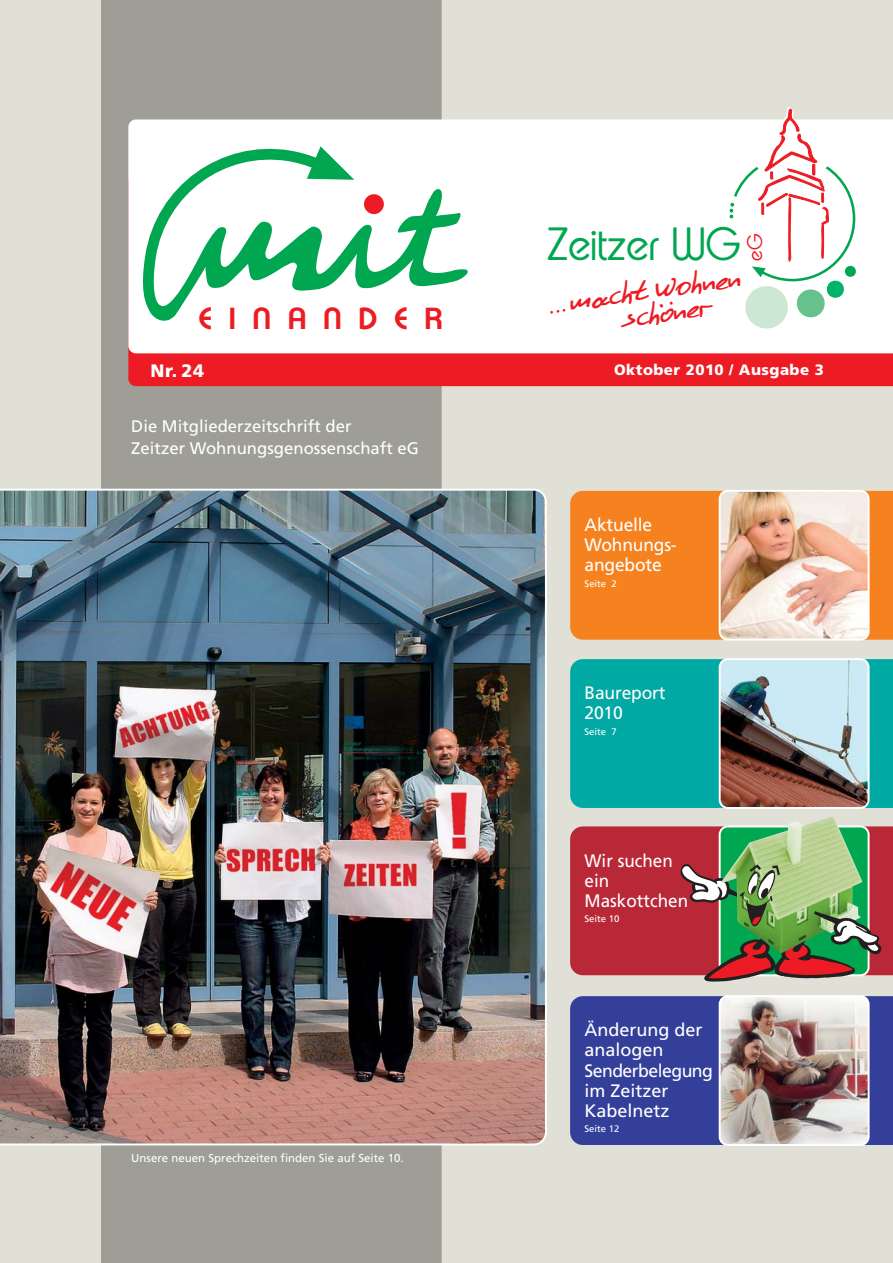
<style>
.page{position:relative;width:893px;height:1263px;background:#fff}
.page>*{position:absolute;margin:0;border:0;box-sizing:border-box;transform-origin:0 0}
.t1{font:300 45.15px "Expressa";color:#00a650;scale:.96 1}
.t2{font:30.6px "Culture";color:#ed1c24}
.t3{font:600 29.55px "Expressa";letter-spacing:.55em;color:#ed1c24;scale:1.06 1}
.t4{font:300 20.55px "Expressa";color:#ed1c24}
.t5{font:18px/20.2px "Frutiger";color:#fff}
.t6{font:18px/20.2px "Frutiger";color:#fff;scale:.95 1}
.t7{font:900 18px "Frutiger";color:#fff}
.t8{font:16.8px/21.8px "Frutiger";color:#fff}
.t9{font:900 15px "Frutiger";letter-spacing:.03em;color:#fff}
.t10{font:11.4px "Frutiger";color:#fff}
.t11{font:9.45px "Frutiger";color:#fff}
</style>
<div class="page">
<div style="left:0;top:0;width:892px;height:1263px;background:#e1e0d7"></div>
<div style="left:101px;top:0;width:340px;height:1263px;background:#9e9e96"></div>
<img style="left:0;top:489px;width:547px;height:656px">
<div style="left:128px;top:353px;width:764px;height:33px;background:#ed1c24"></div>
<div style="left:128px;top:120px;width:764px;height:233px;background:#fff"></div>
<svg style="left:729px;top:108px;width:129px;height:224px"></svg>
<svg style="left:140px;top:145px;width:337px;height:180px"></svg>
<div style="left:570px;top:659px;width:322px;height:149px;background:#00a9a4"></div>
<div style="left:570px;top:491px;width:322px;height:149px;background:#f5821f"></div>
<img style="left:719px;top:492px;width:149px;height:148px;border-radius:8px">
<div style="left:718px;top:490px;width:151px;height:151px;border:2px solid #fff;border-radius:8px"></div>
<div style="left:570px;top:996px;width:322px;height:149px;background:#333f99"></div>
<img style="left:719px;top:996px;width:149px;height:149px;border-radius:8px">
<div style="left:718px;top:995px;width:151px;height:151px;border:2px solid #fff;border-radius:8px"></div>
<div style="left:570px;top:826px;width:322px;height:149px;background:#b82837"></div>
<img style="left:719px;top:660px;width:149px;height:148px;border-radius:8px">
<div style="left:718px;top:658px;width:151px;height:151px;border:2px solid #fff;border-radius:8px"></div>
<img style="left:721px;top:817px;width:141px;height:47px">
<svg style="left:680px;top:864px;width:201px;height:118px"></svg>
<h1 class="t1" style="left:546px;top:217px;width:204px">Zeitzer WG</h1>
<p class="t4" style="left:742px;top:261px;width:29px;rotate:-90deg">eG</p>
<h2 class="t2" style="left:544px;top:282px;width:195px;rotate:-8deg">...macht Wohnen</h2>
<h3 class="t3" style="left:199px;top:308px;width:231px">EINANDER</h3>
<h2 class="t2" style="left:620px;top:296px;width:89px;rotate:-8deg">schöner</h2>
<p class="t7" style="left:150px;top:363px;width:55px">Nr. 24</p>
<p class="t9" style="left:614px;top:364px;width:211px">Oktober 2010 / Ausgabe 3</p>
<p class="t8" style="left:131px;top:417px;width:289px">Die Mitgliederzeitschrift der<br>Zeitzer Wohnungsgenossenschaft eG</p>
<p class="t10" style="left:131px;top:1153px;width:274px">Unsere neuen Sprechzeiten finden Sie auf Seite 10.</p>
<p class="t5" style="left:584px;top:516px;width:94px">Aktuelle<br>Wohnungs&shy;angebote</p>
<p class="t11" style="left:584px;top:580px;width:34px">Seite 2</p>
<p class="t5" style="left:584px;top:684px;width:83px">Baureport<br>2010</p>
<p class="t11" style="left:584px;top:728px;width:34px">Seite 7</p>
<p class="t6" style="left:584px;top:852px;width:111px">Wir suchen ein<br>Maskottchen</p>
<p class="t11" style="left:584px;top:915px;width:36px">Seite 10</p>
<p class="t5" style="left:584px;top:1021px;width:130px">Änderung der analogen<br>Senderbelegung im Zeitzer<br>Kabelnetz</p>
<p class="t11" style="left:584px;top:1125px;width:36px">Seite 12</p>
</div>
